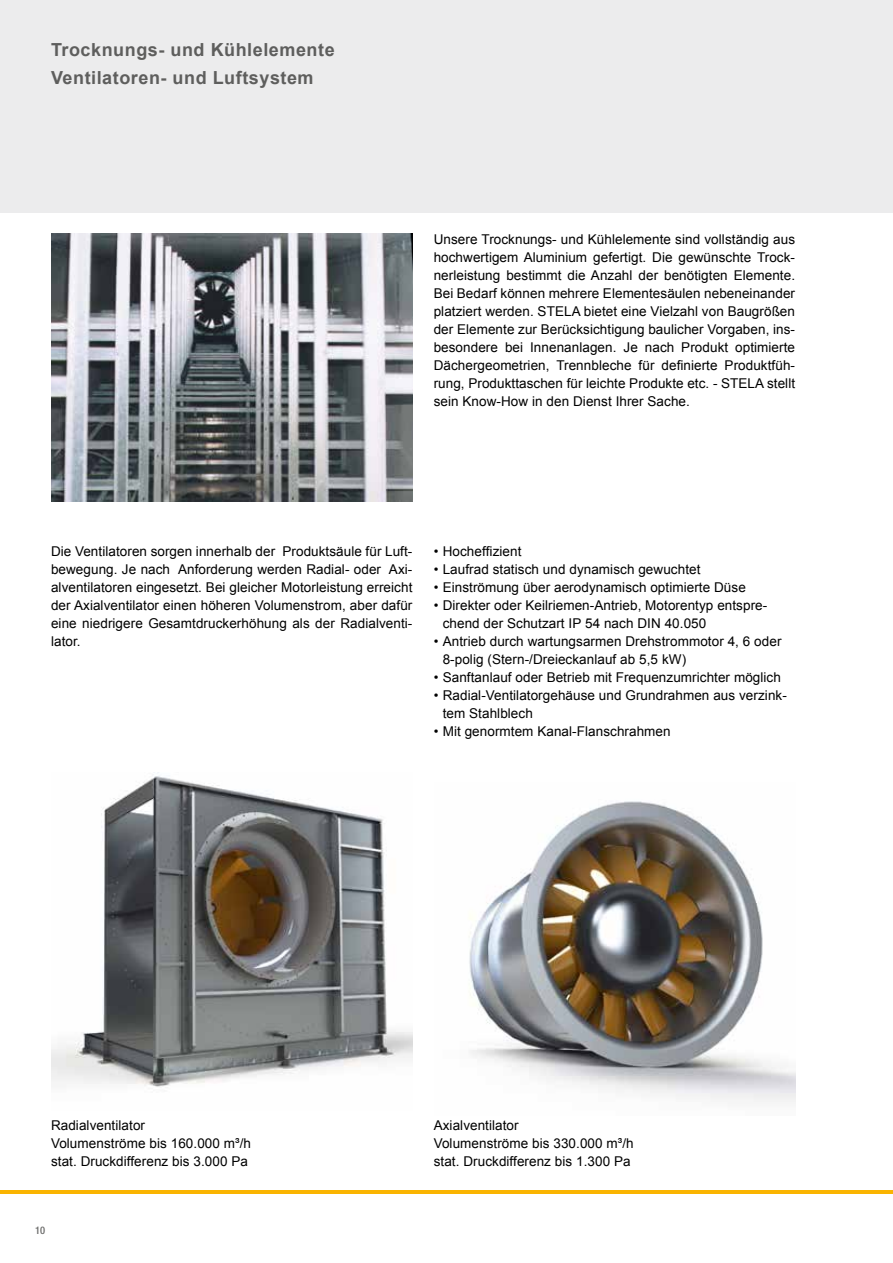
<style>
.page{position:relative;width:893px;height:1263px;background:#fff}
.page>*{position:absolute;margin:0;border:0;box-sizing:border-box;transform-origin:0 0}
.t1{font:700 18px/28.5px "Arial";letter-spacing:.03em;color:#5e5e5d}
.t2{font:13.5px/18px "Arial";letter-spacing:.005em;color:#000}
.t3{font:500 condensed 10.5px "Helvetica Neue";color:#6a6a69}
</style>
<div class="page">
<hr style="left:0;top:1191px;width:893px;height:3px;background:#fab400">
<div style="left:0;top:0;width:893px;height:213px;background:#ececed"></div>
<img style="left:51px;top:234px;width:361px;height:268px">
<img style="left:469px;top:801px;width:326px;height:301px">
<img style="left:51px;top:772px;width:361px;height:315px">
<h1 class="t1" style="left:51px;top:36px;width:285px">Trocknungs- und Kühlelemente<br>Ventilatoren- und Luftsystem</h1>
<p class="t2" style="left:434px;top:230px;width:363px;text-align:justify">Unsere Trocknungs- und Kühlelemente sind vollständig aus hochwertigem Aluminium gefertigt. Die gewünschte Trock&shy;nerleistung bestimmt die Anzahl der benötigten Elemente.<br>Bei Bedarf können mehrere Elementesäulen nebeneinander platziert werden. STELA bietet eine Vielzahl von Baugrößen der Elemente zur Berücksichtigung baulicher Vorgaben, ins&shy;besondere bei Innenanlagen. Je nach Produkt optimierte Dächergeometrien, Trennbleche für definierte Produktfüh&shy;rung, Produkttaschen für leichte Produkte etc. - STELA stellt sein Know-How in den Dienst Ihrer Sache.</p>
<p class="t2" style="left:51px;top:543px;width:363px;text-align:justify">Die Ventilatoren sorgen innerhalb der Produktsäule für Luft&shy;bewegung. Je nach Anforderung werden Radial- oder Axi&shy;alventilatoren eingesetzt. Bei gleicher Motorleistung erreicht der Axialventilator einen höheren Volumenstrom, aber dafür eine niedrigere Gesamtdruckerhöhung als der Radialventi&shy;lator.</p>
<p class="t2" style="left:434px;top:543px;width:89px">• Hocheffizient</p>
<p class="t2" style="left:434px;top:561px;width:268px">• Laufrad statisch und dynamisch gewuchtet</p>
<p class="t2" style="left:434px;top:579px;width:314px">• Einströmung über aerodynamisch optimierte Düse</p>
<p class="t2" style="left:443px;top:597px;width:326px;text-indent:-9px">• Direkter oder Keilriemen-Antrieb, Motorentyp entspre&shy;chend der Schutzart IP 54 nach DIN 40.050</p>
<p class="t2" style="left:443px;top:633px;width:340px;text-indent:-9px">• Antrieb durch wartungsarmen Drehstrommotor 4, 6 oder<br>8-polig (Stern-/Dreieckanlauf ab 5,5 kW)</p>
<p class="t2" style="left:434px;top:669px;width:349px">• Sanftanlauf oder Betrieb mit Frequenzumrichter möglich</p>
<p class="t2" style="left:443px;top:687px;width:346px;text-indent:-9px">• Radial-Ventilatorgehäuse und Grundrahmen aus verzink&shy;tem Stahlblech</p>
<p class="t2" style="left:434px;top:723px;width:238px">• Mit genormtem Kanal-Flanschrahmen</p>
<p class="t2" style="left:51px;top:1116px;width:202px">Radialventilator<br>Volumenströme bis 160.000 m³/h stat. Druckdifferenz bis 3.000 Pa</p>
<p class="t3" style="left:35px;top:1224px;width:12px">10</p>
<p class="t2" style="left:434px;top:1116px;width:202px">Axialventilator<br>Volumenströme bis 330.000 m³/h stat. Druckdifferenz bis 1.300 Pa</p>
</div>
